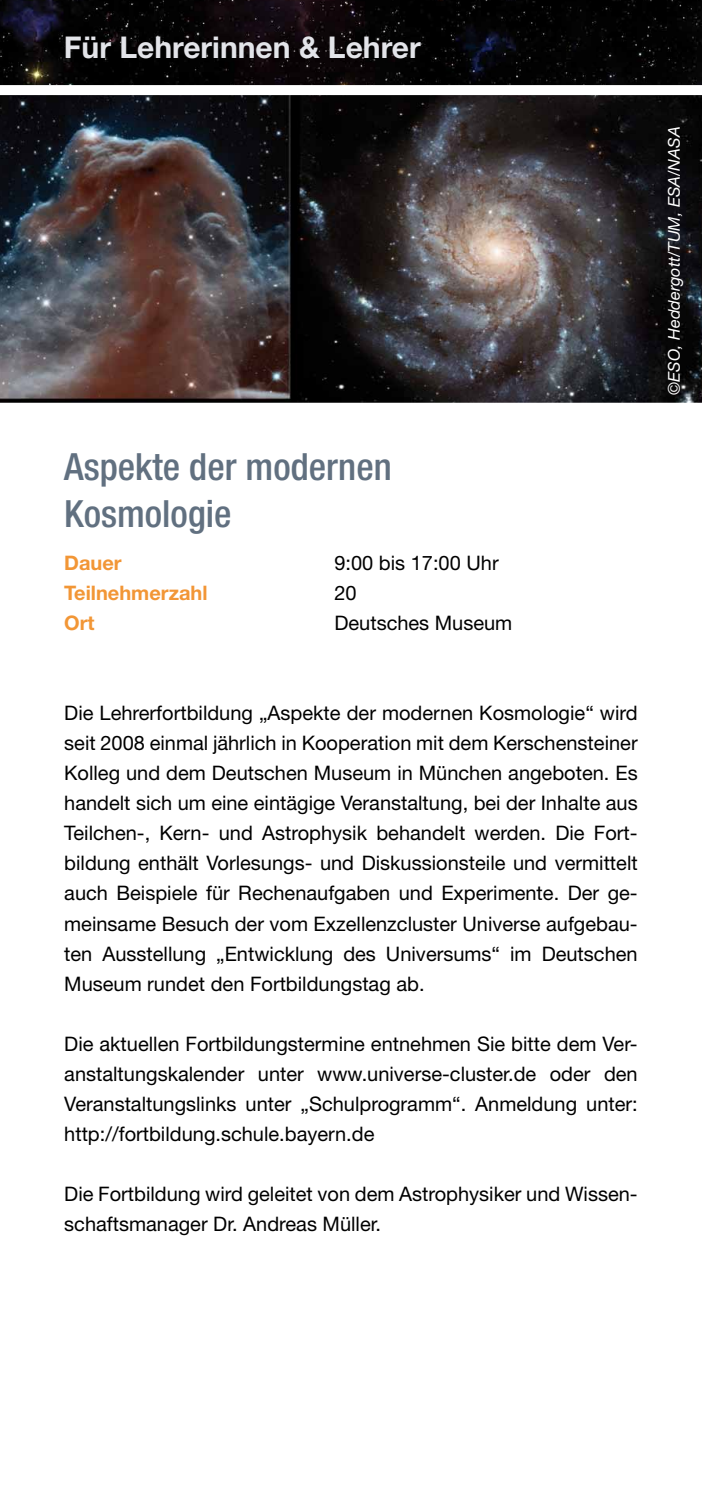
<style>
.page{position:relative;width:702px;height:1489px;background:#fff}
.page>*{position:absolute;margin:0;border:0;box-sizing:border-box;transform-origin:0 0}
.t1{font:500 condensed 37.5px/47.5px "Helvetica Neue LT";color:#617080}
.t2{font:700 30px "Helvetica Neue LT";color:#e3e4e9}
.t3{font:20px/30px "Helvetica Neue LT";color:#000;text-align:justify}
.t4{font:700 20px "Helvetica Neue LT";color:#f29636}
.t5{font:italic 16.25px "Helvetica Neue LT";color:#fff}
</style>
<div class="page">
<svg style="left:0;top:0;width:702px;height:85px;background:#070507"></svg>
<img style="left:0;top:85px;width:702px;height:318px">
<h2 class="t2" style="left:64px;top:29px;width:358px">Für Lehrerinnen &amp; Lehrer</h2>
<h1 class="t1" style="left:64px;top:442px;width:329px">Aspekte der modernen<br>Kosmologie</h1>
<p class="t4" style="left:64px;top:551px;width:59px">Dauer</p>
<p class="t3" style="left:334px;top:548px;width:166px">9:00 bis 17:00 Uhr</p>
<p class="t4" style="left:64px;top:581px;width:145px">Teilnehmerzahl</p>
<p class="t3" style="left:334px;top:578px;width:24px">20</p>
<p class="t4" style="left:64px;top:611px;width:32px">Ort</p>
<p class="t3" style="left:334px;top:608px;width:179px">Deutsches Museum</p>
<p class="t3" style="left:64px;top:698px;width:575px">Die Lehrerfortbildung „Aspekte der modernen Kosmologie“ wird seit 2008 einmal jährlich in Kooperation mit dem Kerschensteiner Kolleg und dem Deutschen Museum in München angeboten. Es handelt sich um eine eintägige Veranstaltung, bei der Inhalte aus Teilchen-, Kern- und Astrophysik behandelt werden. Die Fort&shy;bildung enthält Vorlesungs- und Diskussionsteile und vermittelt auch Beispiele für Rechenaufgaben und Experimente. Der ge&shy;meinsame Besuch der vom Exzellenzcluster Universe aufgebau&shy;ten Ausstellung „Entwicklung des Universums“ im Deutschen Museum rundet den Fortbildungstag ab.</p>
<p class="t3" style="left:64px;top:1028px;width:575px">Die aktuellen Fortbildungstermine entnehmen Sie bitte dem Ver&shy;anstaltungskalender unter www.universe-cluster.de oder den Veranstaltungslinks unter „Schulprogramm“. Anmeldung unter: http://fortbildung.schule.bayern.de</p>
<p class="t3" style="left:64px;top:1178px;width:575px">Die Fortbildung wird geleitet von dem Astrophysiker und Wissen&shy;schaftsmanager Dr. Andreas Müller.</p>
<p class="t5" style="left:664px;top:394px;width:270px;rotate:-90deg">©ESO, Heddergott/TUM, ESA/NASA</p>
</div>
